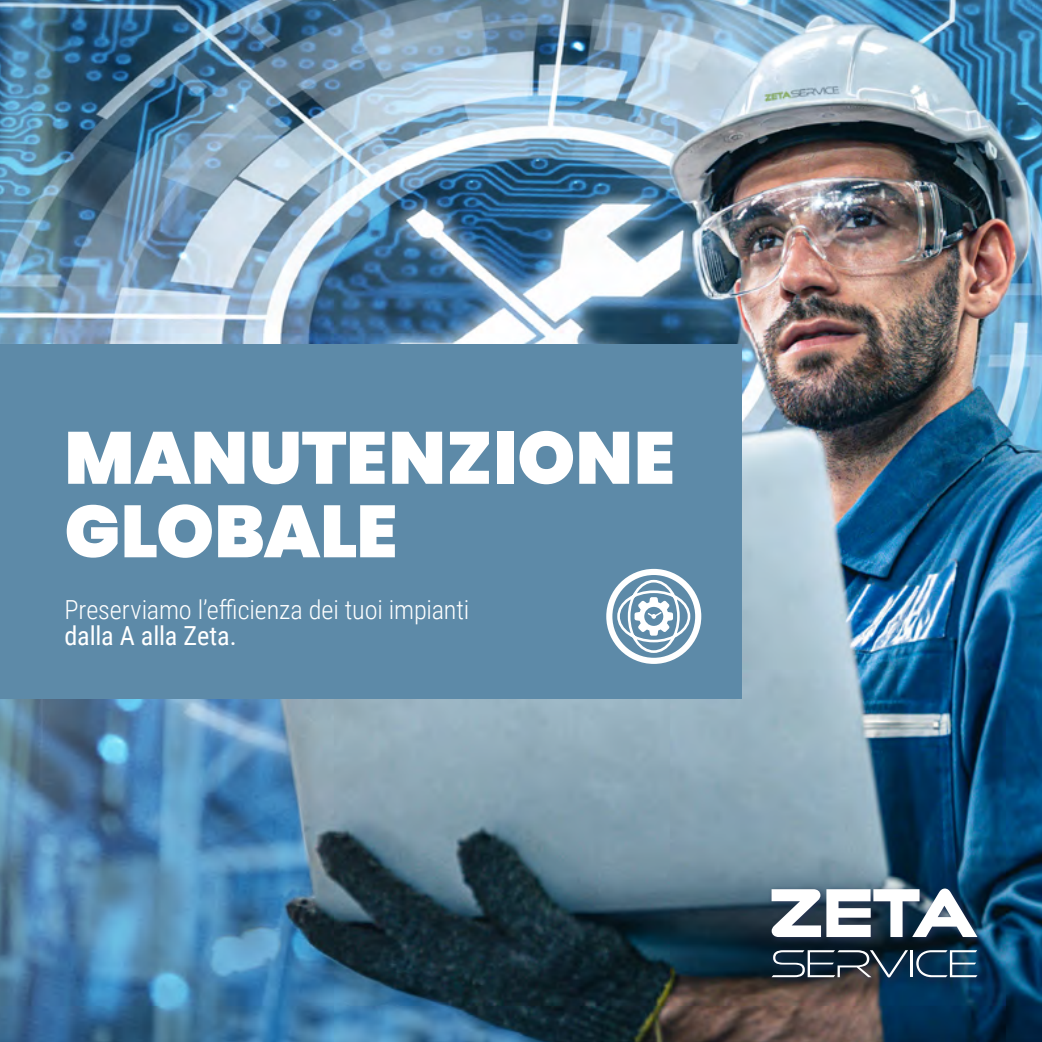
<style>
.page{position:relative;width:1042px;height:1042px;background:#fff}
.page>*{position:absolute;margin:0;border:0;box-sizing:border-box;transform-origin:0 0}
.t1{font:900 73.5px/73.5px "Poppins";letter-spacing:.005em;color:#fff}
.t2{font:300 26.25px "Roboto Condensed";letter-spacing:-.005em;color:#fff}
.t3{font:26.25px "Roboto Condensed";letter-spacing:-.005em;color:#fff}
</style>
<div class="page">
<img style="left:0;top:0;width:1042px;height:1042px">
<div style="left:0;top:344px;width:742px;height:354px;background:#5d8aa8"></div>
<div style="left:606px;top:569px;width:95px;height:95px;border:6px solid #fff;border-radius:50%"></div>
<svg style="left:616px;top:578px;width:75px;height:76px"></svg>
<div style="left:768px;top:886px;width:217px;height:99px;background:#263355;opacity:.75"></div>
<svg style="left:771px;top:888px;width:206px;height:49px"></svg>
<svg style="left:771px;top:950px;width:137px;height:27px"></svg>
<hr style="left:910px;top:950px;width:3px;height:27px;background:#fff">
<svg style="left:916px;top:950px;width:61px;height:27px"></svg>
<h1 class="t1" style="left:64px;top:422px;width:612px">MANUTENZIONE<br>GLOBALE</h1>
<p class="t2" style="left:64px;top:591px;width:406px">Preserviamo l’efficienza dei tuoi impianti</p>
<p class="t3" style="left:64px;top:617px;width:174px">dalla A alla Zeta.</p>
</div>
